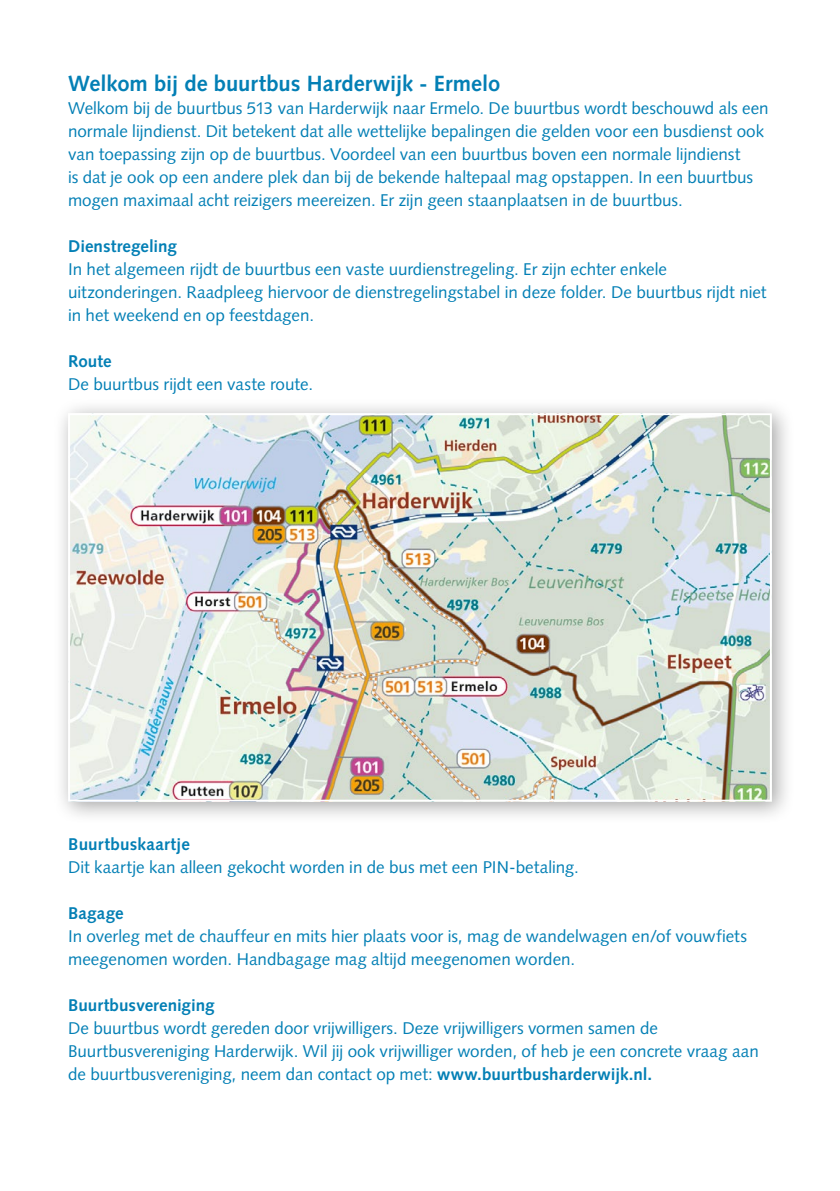
<style>
.page{position:relative;width:840px;height:1191px;background:#fff}
.page>*{position:absolute;margin:0;border:0;box-sizing:border-box;transform-origin:0 0}
.t1{font:700 22px "Syntax";color:#037fb5}
.t2{font:17px/23px "Syntax";color:#037fb5}
.t3{font:700 17px "Syntax";letter-spacing:.005em;color:#037fb5}
.s1{font-weight:700}
</style>
<div class="page">
<div style="left:53px;top:398px;width:741px;height:426px;background:#000;opacity:.35"></div>
<img style="left:71px;top:416px;width:697px;height:382px">
<div style="left:68px;top:413px;width:703px;height:388px;border:2px solid #fff"></div>
<p class="t1" style="left:68px;top:71px;width:433px">Welkom bij de buurtbus Harderwijk - Ermelo</p>
<p class="t2" style="left:68px;top:97px;width:701px">Welkom bij de buurtbus 513 van Harderwijk naar Ermelo. De buurtbus wordt beschouwd als een normale lijndienst. Dit betekent dat alle wettelijke bepalingen die gelden voor een busdienst ook van toepassing zijn op de buurtbus. Voordeel van een buurtbus boven een normale lijndienst<br>is dat je ook op een andere plek dan bij de bekende haltepaal mag opstappen. In een buurtbus mogen maximaal acht reizigers meereizen. Er zijn geen staanplaatsen in de buurtbus.</p>
<p class="t3" style="left:68px;top:236px;width:110px">Dienstregeling</p>
<p class="t2" style="left:68px;top:258px;width:699px">In het algemeen rijdt de buurtbus een vaste uurdienstregeling. Er zijn echter enkele uitzonderingen. Raadpleeg hiervoor de dienstregelingstabel in deze folder. De buurtbus rijdt niet in het weekend en op feestdagen.</p>
<p class="t3" style="left:68px;top:351px;width:45px">Route</p>
<p class="t2" style="left:68px;top:373px;width:246px">De buurtbus rijdt een vaste route.</p>
<p class="t3" style="left:68px;top:834px;width:123px">Buurtbuskaartje</p>
<p class="t2" style="left:68px;top:856px;width:512px">Dit kaartje kan alleen gekocht worden in de bus met een PIN-betaling.</p>
<p class="t3" style="left:68px;top:903px;width:57px">Bagage</p>
<p class="t2" style="left:68px;top:925px;width:680px">In overleg met de chauffeur en mits hier plaats voor is, mag de wandelwagen en/of vouwfiets meegenomen worden. Handbagage mag altijd meegenomen worden.</p>
<p class="t3" style="left:68px;top:995px;width:148px">Buurtbusvereniging</p>
<p class="t2" style="left:68px;top:1017px;width:691px">De buurtbus wordt gereden door vrijwilligers. Deze vrijwilligers vormen samen de<br>Buurtbusvereniging Harderwijk. Wil jij ook vrijwilliger worden, of heb je een concrete vraag aan de buurtbusvereniging, neem dan contact op met: <span class="s1">www.buurtbusharderwijk.nl.</span></p>
</div>
